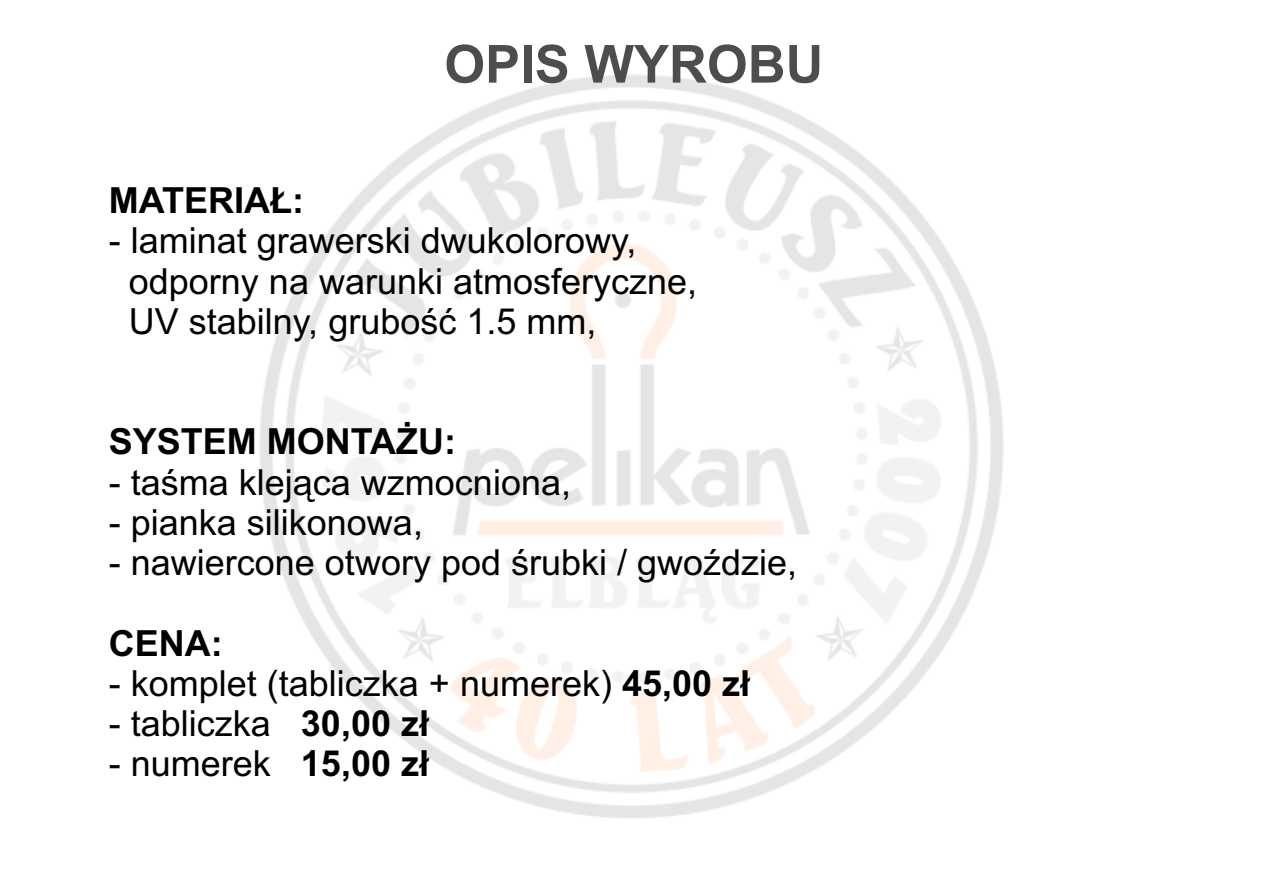
<style>
.page{position:relative;width:1263px;height:893px;background:#fff}
.page>*{position:absolute;margin:0;border:0;box-sizing:border-box;transform-origin:0 0}
.t1{font:700 52.5px "Arial";color:#4d4d4d}
.t2{font:36px/40.2px "Arial";color:#000}
.t3{font:700 36px "Arial";color:#000}
.s1{font-weight:700}
</style>
<div class="page">
<img style="left:259px;top:74px;width:744px;height:745px">
<h1 class="t1" style="left:444px;top:44px;width:381px">OPIS WYROBU</h1>
<p class="t3" style="left:109px;top:187px;width:197px">MATERIAŁ:</p>
<p class="t2" style="left:129px;top:224px;width:570px;text-indent:-20px">- laminat grawerski dwukolorowy, odporny na warunki atmosferyczne,<br>UV stabilny, grubość 1.5 mm,</p>
<p class="t3" style="left:109px;top:428px;width:349px">SYSTEM MONTAŻU:</p>
<p class="t2" style="left:109px;top:465px;width:464px">- taśma klejąca wzmocniona,</p>
<p class="t2" style="left:109px;top:505px;width:316px">- pianka silikonowa,</p>
<p class="t2" style="left:109px;top:546px;width:690px">- nawiercone otwory pod śrubki / gwoździe,</p>
<p class="t3" style="left:109px;top:629px;width:115px">CENA:</p>
<p class="t2" style="left:109px;top:666px;width:643px">- komplet (tabliczka + numerek) <span class="s1">45,00 zł</span></p>
<p class="t2" style="left:109px;top:707px;width:322px">- tabliczka <span class="s1">30,00 zł</span></p>
<p class="t2" style="left:109px;top:747px;width:322px">- numerek <span class="s1">15,00 zł</span></p>
</div>
